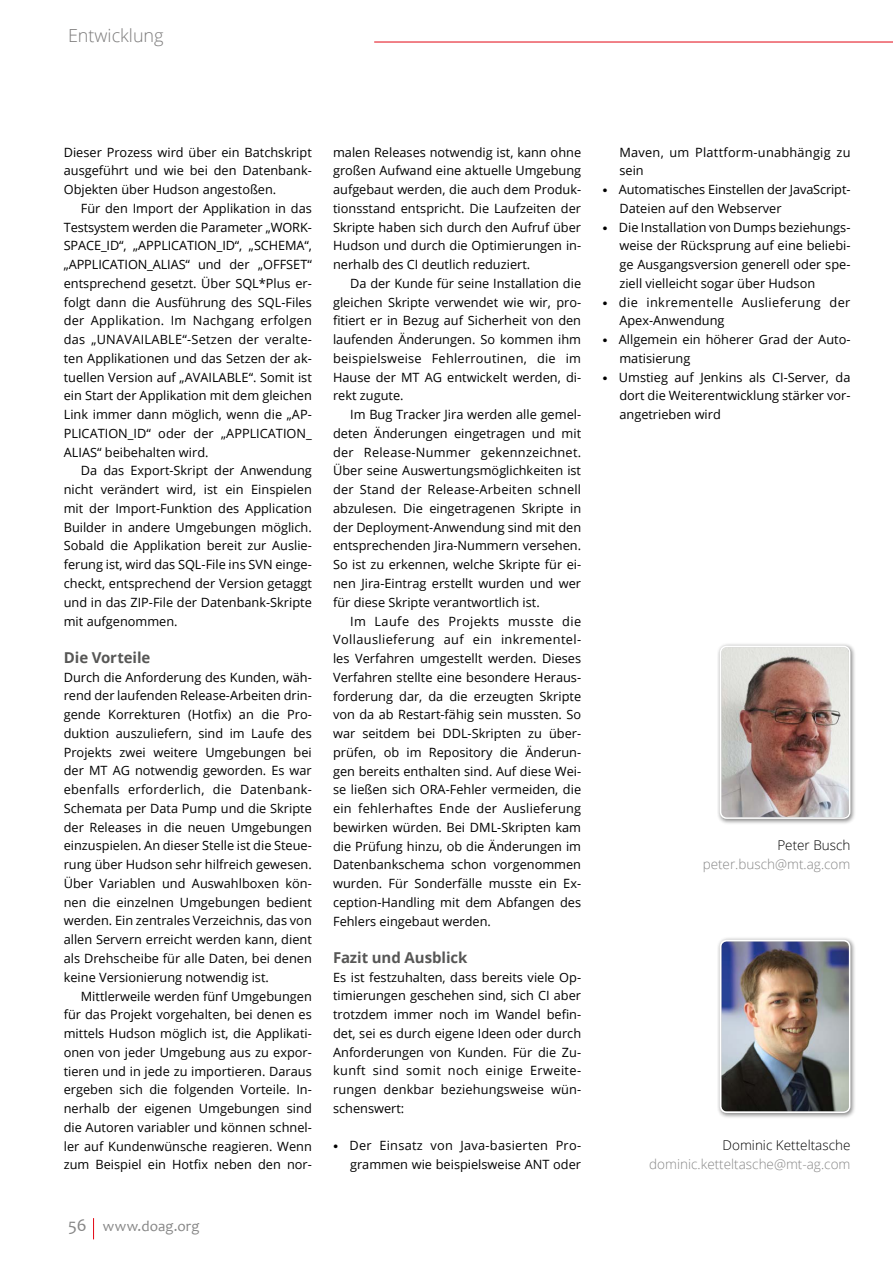
<style>
.page{position:relative;width:893px;height:1263px;background:#fff}
.page>*{position:absolute;margin:0;border:0;box-sizing:border-box;transform-origin:0 0}
.t1{font:300 18px "Open Sans";color:#7c7b7b}
.t2{font:700 15px "Open Sans";letter-spacing:-.005em;color:#575756}
.t3{font:15px "Candara";letter-spacing:.01em;color:#878787}
.t4{font:300 13.5px "Open Sans";color:#878787}
.t5{font:300 13.5px "Open Sans";color:#000}
.t6{font:12.75px/18.8px "Open Sans";color:#000;text-align:justify}
.t7{font:12.75px/18.8px "Open Sans";letter-spacing:.03em;color:#000}
.t8{font:12.75px/18.8px "Open Sans";letter-spacing:.02em;color:#000}
.s1{font-size:18px}
.s2{font-family:"Stone Serif Std";font-weight:500;font-size:10.5px}
</style>
<div class="page">
<svg style="left:93px;top:1218px;width:1px;height:21px"></svg>
<hr style="left:374px;top:42px;width:519px;height:1px;background:#e30613">
<div style="left:717px;top:642px;width:139px;height:183px;background:#000;opacity:.5"></div>
<img style="left:721px;top:647px;width:128px;height:169px">
<div style="left:720px;top:646px;width:130px;height:173px;border:2px solid #fff;border-radius:6px"></div>
<div style="left:717px;top:936px;width:139px;height:183px;background:#000;opacity:.5"></div>
<img style="left:721px;top:941px;width:128px;height:169px">
<div style="left:720px;top:940px;width:130px;height:173px;border:2px solid #fff;border-radius:6px"></div>
<h1 class="t1" style="left:68px;top:24px;width:97px">Entwicklung</h1>
<p class="t6" style="left:64px;top:142px;width:250px">Dieser Prozess wird über ein Batchskript ausgeführt und wie bei den Datenbank-Objekten über Hudson angestoßen.</p>
<p class="t6" style="left:64px;top:198px;width:250px;text-indent:17px">Für den Import der Applikation in das Testsystem werden die Parameter „WORK-SPACE_ID“, „APPLICATION_ID“, „SCHEMA“, „APPLICATION_ALIAS“ und der „OFFSET“ entsprechend gesetzt. Über SQL*Plus er&shy;folgt dann die Ausführung des SQL-Files der Applikation. Im Nachgang erfolgen das „UNAVAILABLE“-Setzen der veralte&shy;ten Applikationen und das Setzen der ak&shy;tuellen Version auf „AVAILABLE“. Somit ist ein Start der Applikation mit dem gleichen Link immer dann möglich, wenn die „AP-PLICATION_ID“ oder der „APPLICATION_ ALIAS“ beibehalten wird.</p>
<p class="t6" style="left:64px;top:461px;width:250px;text-indent:17px">Da das Export-Skript der Anwendung nicht verändert wird, ist ein Einspielen mit der Import-Funktion des Application Builder in andere Umgebungen möglich.<br>Sobald die Applikation bereit zur Auslie&shy;ferung ist, wird das SQL-File ins SVN einge&shy;checkt, entsprechend der Version getaggt und in das ZIP-File der Datenbank-Skripte mit aufgenommen.</p>
<p class="t2" style="left:64px;top:647px;width:88px">Die Vorteile</p>
<p class="t6" style="left:64px;top:667px;width:250px">Durch die Anforderung des Kunden, wäh&shy;rend der laufenden Release-Arbeiten drin&shy;gende Korrekturen (Hotfix) an die Pro&shy;duktion auszuliefern, sind im Laufe des Projekts zwei weitere Umgebungen bei der MT AG notwendig geworden. Es war ebenfalls erforderlich, die Datenbank-Schemata per Data Pump und die Skripte der Releases in die neuen Umgebungen einzuspielen. An dieser Stelle ist die Steue&shy;rung über Hudson sehr hilfreich gewesen.<br>Über Variablen und Auswahlboxen kön&shy;nen die einzelnen Umgebungen bedient werden. Ein zentrales Verzeichnis, das von allen Servern erreicht werden kann, dient als Drehscheibe für alle Daten, bei denen keine Versionierung notwendig ist.</p>
<p class="t6" style="left:64px;top:986px;width:250px;text-indent:17px">Mittlerweile werden fünf Umgebungen für das Projekt vorgehalten, bei denen es mittels Hudson möglich ist, die Applikati&shy;onen von jeder Umgebung aus zu expor&shy;tieren und in jede zu importieren. Daraus ergeben sich die folgenden Vorteile. In&shy;nerhalb der eigenen Umgebungen sind die Autoren variabler und können schnel&shy;ler auf Kundenwünsche reagieren. Wenn zum Beispiel ein Hotfix neben den nor-</p>
<p class="t3" style="left:68px;top:1217px;width:133px"><span class="s1">56</span> www.doag.org</p>
<p class="t6" style="left:333px;top:142px;width:250px">malen Releases notwendig ist, kann ohne großen Aufwand eine aktuelle Umgebung aufgebaut werden, die auch dem Produk&shy;tionsstand entspricht. Die Laufzeiten der Skripte haben sich durch den Aufruf über Hudson und durch die Optimierungen in&shy;nerhalb des CI deutlich reduziert.</p>
<p class="t6" style="left:333px;top:274px;width:250px;text-indent:17px">Da der Kunde für seine Installation die gleichen Skripte verwendet wie wir, pro&shy;fitiert er in Bezug auf Sicherheit von den laufenden Änderungen. So kommen ihm beispielsweise Fehlerroutinen, die im Hause der MT AG entwickelt werden, di&shy;rekt zugute.</p>
<p class="t6" style="left:333px;top:405px;width:250px;text-indent:17px">Im Bug Tracker Jira werden alle gemel&shy;deten Änderungen eingetragen und mit der Release-Nummer gekennzeichnet.<br>Über seine Auswertungsmöglichkeiten ist der Stand der Release-Arbeiten schnell abzulesen. Die eingetragenen Skripte in der Deployment-Anwendung sind mit den entsprechenden Jira-Nummern versehen.<br>So ist zu erkennen, welche Skripte für ei&shy;nen Jira-Eintrag erstellt wurden und wer für diese Skripte verantwortlich ist.</p>
<p class="t6" style="left:333px;top:611px;width:250px;text-indent:17px">Im Laufe des Projekts musste die Vollauslieferung auf ein inkrementel&shy;les Verfahren umgestellt werden. Dieses Verfahren stellte eine besondere Heraus&shy;forderung dar, da die erzeugten Skripte von da ab Restart-fähig sein mussten. So war seitdem bei DDL-Skripten zu über&shy;prüfen, ob im Repository die Änderun&shy;gen bereits enthalten sind. Auf diese Wei&shy;se ließen sich ORA-Fehler vermeiden, die ein fehlerhaftes Ende der Auslieferung bewirken würden. Bei DML-Skripten kam die Prüfung hinzu, ob die Änderungen im Datenbankschema schon vorgenommen wurden. Für Sonderfälle musste ein Ex&shy;ception-Handling mit dem Abfangen des Fehlers eingebaut werden.</p>
<p class="t2" style="left:333px;top:947px;width:136px">Fazit und Ausblick</p>
<p class="t6" style="left:333px;top:967px;width:250px">Es ist festzuhalten, dass bereits viele Op&shy;timierungen geschehen sind, sich CI aber trotzdem immer noch im Wandel befin&shy;det, sei es durch eigene Ideen oder durch Anforderungen von Kunden. Für die Zu&shy;kunft sind somit noch einige Erweite&shy;rungen denkbar beziehungsweise wün&shy;schenswert:</p>
<p class="t6" style="left:333px;top:1136px;width:250px;text-align:right"><span class="s2">•</span> Der Einsatz von Java-basierten Pro&shy;grammen wie beispielsweise ANT oder</p>
<p class="t8" style="left:619px;top:142px;width:233px">Maven, um Plattform-unabhängig zu sein</p>
<p class="t6" style="left:619px;top:180px;width:233px;text-indent:-17px"><span class="s2">•</span> Automatisches Einstellen der JavaScript-<br>Dateien auf den Webserver</p>
<p class="t6" style="left:619px;top:217px;width:233px;text-indent:-17px"><span class="s2">•</span> Die Installation von Dumps beziehungs&shy;weise der Rücksprung auf eine beliebi&shy;ge Ausgangsversion generell oder spe&shy;ziell vielleicht sogar über Hudson</p>
<p class="t7" style="left:619px;top:292px;width:233px;text-indent:-17px"><span class="s2">•</span> die inkrementelle Auslieferung der<br>Apex-Anwendung</p>
<p class="t6" style="left:619px;top:330px;width:233px;text-indent:-17px"><span class="s2">•</span> Allgemein ein höherer Grad der Auto&shy;matisierung</p>
<p class="t6" style="left:619px;top:367px;width:233px;text-indent:-17px"><span class="s2">•</span> Umstieg auf Jenkins als CI-Server, da dort die Weiterentwicklung stärker vor&shy;angetrieben wird</p>
<p class="t5" style="left:777px;top:836px;width:75px">Peter Busch</p>
<p class="t4" style="left:703px;top:855px;width:149px">peter.busch@mt.ag.com</p>
<p class="t5" style="left:723px;top:1136px;width:129px">Dominic Ketteltasche</p>
<p class="t4" style="left:649px;top:1155px;width:203px">dominic.ketteltasche@mt-ag.com</p>
</div>
